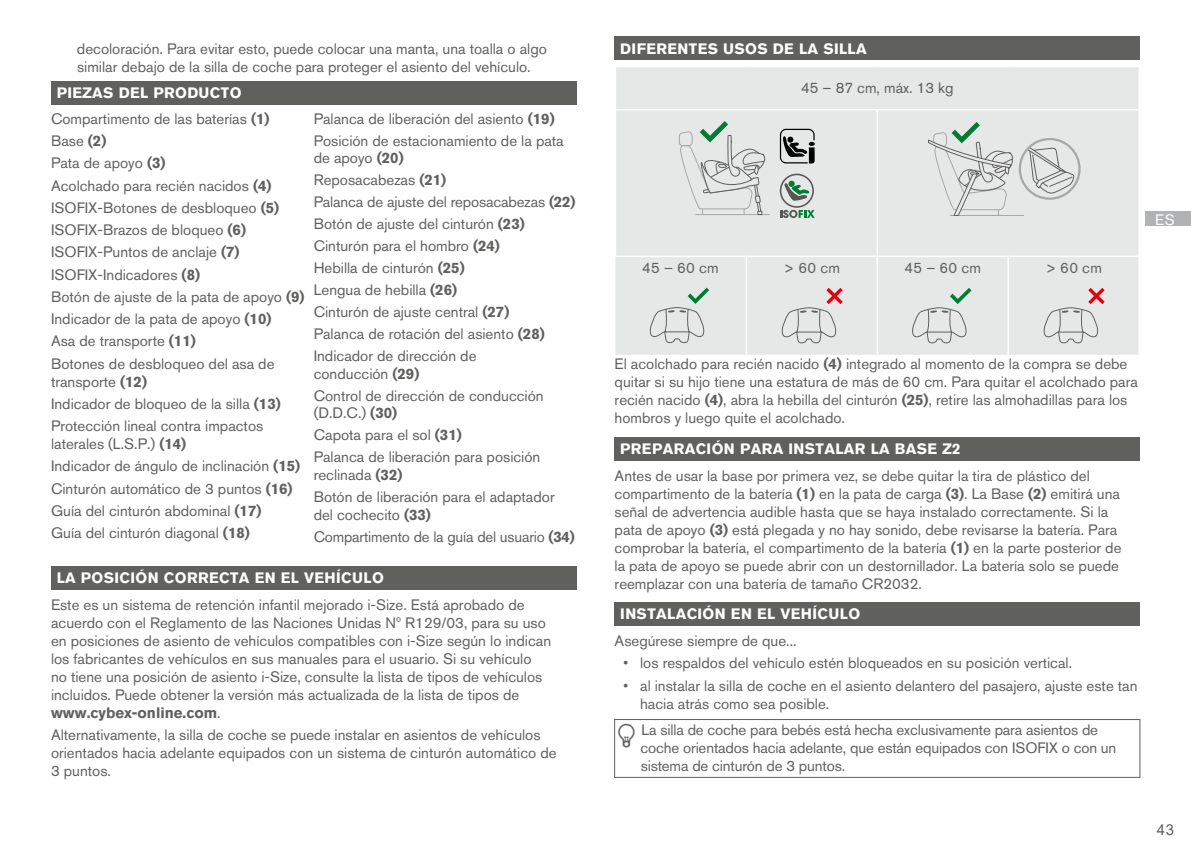
<style>
.page{position:relative;width:1191px;height:851px;background:#fff}
.page>*{position:absolute;margin:0;border:0;box-sizing:border-box;transform-origin:0 0}
.t1{font:15px/18px "Akzidenz Grotesk Pro";color:#60605f}
.t2{font:700 15px "Akzidenz Grotesk Pro";letter-spacing:.025em;color:#fff}
.t3{font:15px "Arial";color:#60605f}
.t4{font:15px "Akzidenz Grotesk Pro";color:#fff}
.s1{font-weight:700;color:#fff}
.s2{font-weight:700}
.s3{font-family:"Arial"}
</style>
<div class="page">
<div style="left:1145px;top:211px;width:46px;height:15px;background:#b1b2b3"></div>
<div style="left:51px;top:81px;width:525px;height:24px;background:#60605f"></div>
<div style="left:51px;top:566px;width:525px;height:23px;background:#60605f"></div>
<div style="left:614px;top:37px;width:526px;height:23px;background:#60605f"></div>
<div style="left:614px;top:437px;width:526px;height:23px;background:#60605f"></div>
<div style="left:614px;top:602px;width:526px;height:23px;background:#60605f"></div>
<div style="left:614px;top:719px;width:526px;height:58px;border:1px solid #60605f"></div>
<div style="left:615px;top:67px;width:523px;height:288px;background:#e6e7e7"></div>
<hr style="left:614px;top:67px;width:2px;height:42px;background:#fff">
<hr style="left:614px;top:109px;width:132px;height:1px;background:#fff">
<hr style="left:614px;top:110px;width:2px;height:145px;background:#fff">
<hr style="left:746px;top:109px;width:131px;height:1px;background:#fff">
<hr style="left:877px;top:109px;width:131px;height:1px;background:#fff">
<hr style="left:876px;top:110px;width:2px;height:145px;background:#fff">
<hr style="left:1008px;top:109px;width:132px;height:1px;background:#fff">
<hr style="left:614px;top:255px;width:132px;height:2px;background:#fff">
<hr style="left:1008px;top:255px;width:132px;height:2px;background:#fff">
<hr style="left:746px;top:255px;width:131px;height:2px;background:#fff">
<hr style="left:745px;top:257px;width:2px;height:21px;background:#fff">
<hr style="left:877px;top:255px;width:131px;height:2px;background:#fff">
<hr style="left:876px;top:257px;width:2px;height:21px;background:#fff">
<hr style="left:1007px;top:257px;width:2px;height:21px;background:#fff">
<hr style="left:745px;top:278px;width:2px;height:77px;background:#fff">
<hr style="left:876px;top:278px;width:2px;height:77px;background:#fff">
<hr style="left:1007px;top:278px;width:2px;height:77px;background:#fff">
<svg style="left:780px;top:129px;width:34px;height:34px"></svg>
<svg style="left:780px;top:174px;width:34px;height:44px"></svg>
<hr style="left:696px;top:214px;width:73px;height:1px;background:#a7a7a8">
<svg style="left:678px;top:121px;width:87px;height:94px"></svg>
<hr style="left:950px;top:215px;width:73px;height:1px;background:#a7a7a8">
<svg style="left:1024px;top:144px;width:50px;height:51px"></svg>
<div style="left:1018px;top:138px;width:62px;height:62px;border:2px solid #a7a7a8;border-radius:50%"></div>
<svg style="left:927px;top:122px;width:86px;height:95px"></svg>
<svg style="left:649px;top:287px;width:60px;height:58px"></svg>
<svg style="left:781px;top:288px;width:61px;height:57px"></svg>
<svg style="left:911px;top:288px;width:60px;height:57px"></svg>
<svg style="left:1042px;top:288px;width:62px;height:57px"></svg>
<p class="t1" style="left:77px;top:39px;width:471px">decoloración. Para evitar esto, puede colocar una manta, una toalla o algo similar debajo de la silla de coche para proteger el asiento del vehículo.</p>
<p class="t1" style="left:51px;top:80px;width:220px;line-height:25.5px;text-indent:6px"><span class="s1">PIEZAS DEL PRODUCTO<br></span>Compartimento de las baterías <span class="s2">(1)</span></p>
<p class="t1" style="left:51px;top:130px;width:255px;line-height:22.2px">Base <span class="s2">(2)<br></span>Pata de apoyo <span class="s2">(3)<br></span>Acolchado para recién nacidos <span class="s2">(4)<br></span>ISOFIX-Botones de desbloqueo <span class="s2">(5)<br></span>ISOFIX-Brazos de bloqueo <span class="s2">(6)<br></span>ISOFIX-Puntos de anclaje <span class="s2">(7)<br></span>ISOFIX-Indicadores <span class="s2">(8)<br></span>Botón de ajuste de la pata de apoyo <span class="s2">(9)<br></span>Indicador de la pata de apoyo <span class="s2">(10)<br></span>Asa de transporte <span class="s2">(11)<br></span>Botones de desbloqueo del asa de</p>
<p class="t1" style="left:51px;top:370px;width:231px;line-height:22.2px">transporte <span class="s2">(12)<br></span>Indicador de bloqueo de la silla <span class="s2">(13)<br></span>Protección lineal contra impactos</p>
<p class="t1" style="left:51px;top:432px;width:251px;line-height:22.2px">laterales (L.S.P.) <span class="s2">(14)<br></span>Indicador de ángulo de inclinación <span class="s2">(15)<br></span>Cinturón automático de 3 puntos <span class="s2">(16)<br></span>Guía del cinturón abdominal <span class="s2">(17)<br></span>Guía del cinturón diagonal <span class="s2">(18)</span></p>
<p class="t1" style="left:314px;top:107px;width:252px;line-height:21.9px">Palanca de liberación del asiento <span class="s2">(19)<br></span>Posición de estacionamiento de la pata</p>
<p class="t1" style="left:314px;top:147px;width:263px;line-height:21.9px">de apoyo <span class="s2">(20)<br></span>Reposacabezas <span class="s2">(21)<br></span>Palanca de ajuste del reposacabezas <span class="s2">(22)<br></span>Botón de ajuste del cinturón <span class="s2">(23)<br></span>Cinturón para el hombro <span class="s2">(24)<br></span>Hebilla de cinturón <span class="s2">(25)<br></span>Lengua de hebilla <span class="s2">(26)<br></span>Cinturón de ajuste central <span class="s2">(27)<br></span>Palanca de rotación del asiento <span class="s2">(28)<br></span>Indicador de dirección de</p>
<p class="t1" style="left:314px;top:362px;width:231px;line-height:21.9px">conducción <span class="s2">(29)<br></span>Control de dirección de conducción</p>
<p class="t1" style="left:314px;top:402px;width:228px;line-height:21.9px">(D.D.C.) <span class="s2">(30)<br></span>Capota para el sol <span class="s2">(31)<br></span>Palanca de liberación para posición</p>
<p class="t1" style="left:314px;top:463px;width:242px;line-height:21.9px">reclinada <span class="s2">(32)<br></span>Botón de liberación para el adaptador</p>
<p class="t1" style="left:314px;top:503px;width:263px;line-height:22.5px">del cochecito <span class="s2">(33)<br></span>Compartimento de la guía del usuario <span class="s2">(34)</span></p>
<p class="t2" style="left:57px;top:568px;width:329px">LA POSICIÓN CORRECTA EN EL VEHÍCULO</p>
<p class="t1" style="left:51px;top:595px;width:501px">Este es un sistema de retención infantil mejorado i-Size. Está aprobado de acuerdo con el Reglamento de las Naciones Unidas Nº R129/03, para su uso en posiciones de asiento de vehículos compatibles con i-Size según lo indican los fabricantes de vehículos en sus manuales para el usuario. Si su vehículo no tiene una posición de asiento i-Size, consulte la lista de tipos de vehículos incluidos. Puede obtener la versión más actualizada de la lista de tipos de <span class="s2">www.cybex-online.com</span>.</p>
<p class="t1" style="left:51px;top:725px;width:507px">Alternativamente, la silla de coche se puede instalar en asientos de vehículos orientados hacia adelante equipados con un sistema de cinturón automático de<br>3 puntos.</p>
<p class="t2" style="left:620px;top:39px;width:248px">DIFERENTES USOS DE LA SILLA</p>
<p class="t1" style="left:801px;top:79px;width:154px">45 – 87 cm, máx. 13 kg</p>
<p class="t1" style="left:642px;top:259px;width:78px">45 – 60 cm</p>
<p class="t1" style="left:783px;top:259px;width:58px">&gt; 60 cm</p>
<p class="t1" style="left:904px;top:259px;width:78px">45 – 60 cm</p>
<p class="t1" style="left:1045px;top:259px;width:58px">&gt; 60 cm</p>
<p class="t4" style="left:1155px;top:209px;width:21px">ES</p>
<p class="t1" style="left:614px;top:355px;width:525px">El acolchado para recién nacido <span class="s2">(4)</span> integrado al momento de la compra se debe quitar si su hijo tiene una estatura de más de 60 cm. Para quitar el acolchado para recién nacido <span class="s2">(4)</span>, abra la hebilla del cinturón <span class="s2">(25)</span>, retire las almohadillas para los hombros y luego quite el acolchado.</p>
<p class="t2" style="left:620px;top:439px;width:342px">PREPARACIÓN PARA INSTALAR LA BASE Z2</p>
<p class="t1" style="left:614px;top:466px;width:508px">Antes de usar la base por primera vez, se debe quitar la tira de plástico del compartimento de la batería <span class="s2">(1)</span> en la pata de carga <span class="s2">(3)</span>. La Base <span class="s2">(2)</span> emitirá una señal de advertencia audible hasta que se haya instalado correctamente. Si la pata de apoyo <span class="s2">(3)</span> está plegada y no hay sonido, debe revisarse la batería. Para comprobar la batería, el compartimento de la batería <span class="s2">(1)</span> en la parte posterior de la pata de apoyo se puede abrir con un destornillador. La batería solo se puede reemplazar con una batería de tamaño CR2032.</p>
<p class="t2" style="left:620px;top:604px;width:241px">INSTALACIÓN EN EL VEHÍCULO</p>
<p class="t1" style="left:614px;top:631px;width:183px">Asegúrese siempre de que...</p>
<p class="t1" style="left:623px;top:653px;width:450px"><span class="s3">•</span> los respaldos del vehículo estén bloqueados en su posición vertical.</p>
<p class="t1" style="left:640px;top:676px;width:499px;text-indent:-17px"><span class="s3">•</span> al instalar la silla de coche en el asiento delantero del pasajero, ajuste este tan hacia atrás como sea posible.</p>
<p class="t1" style="left:640px;top:720px;width:477px">La silla de coche para bebés está hecha exclusivamente para asientos de coche orientados hacia adelante, que están equipados con ISOFIX o con un sistema de cinturón de 3 puntos.</p>
<p class="t3" style="left:1156px;top:819px;width:19px">43</p>
</div>
